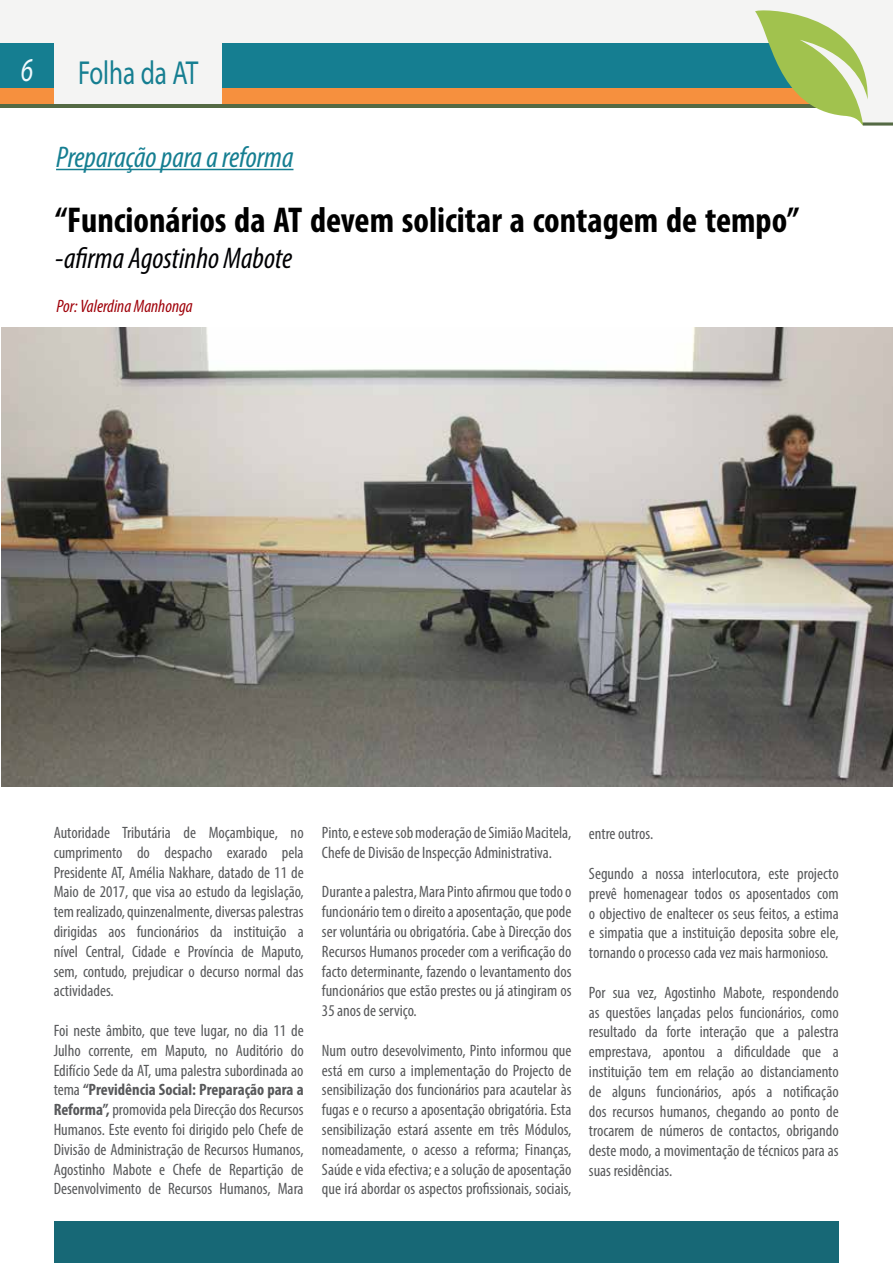
<style>
.page{position:relative;width:893px;height:1263px;background:#fff}
.page>*{position:absolute;margin:0;border:0;box-sizing:border-box;transform-origin:0 0}
.t1{font:700 condensed 36px "Myriad Pro";color:#000}
.t2{font:33.3px "Myriad Pro";color:#157e91;scale:.75 1}
.t3{font:italic 33.3px "Myriad Pro";color:#f0f9fd;scale:.75 1}
.t4{font:italic condensed 30px "Myriad Pro";color:#000003}
.t5{font:italic condensed 30px "Myriad Pro";color:#157e91}
.t6{font:italic condensed 18px "Myriad Pro";color:#9f0009}
.t7{font:condensed 16.5px/19.8px "Myriad Pro";color:#58595b;text-align:justify}
.s1{font-weight:700}
</style>
<div class="page">
<div style="left:0;top:0;width:755px;height:108px;background:#f4f4f3"></div>
<div style="left:54px;top:1221px;width:785px;height:42px;background:#176876"></div>
<div style="left:222px;top:44px;width:572px;height:44px;background:#157e91"></div>
<div style="left:0;top:44px;width:54px;height:44px;background:#157e91"></div>
<div style="left:222px;top:88px;width:594px;height:16px;background:#f6903e"></div>
<div style="left:0;top:88px;width:54px;height:16px;background:#f6903e"></div>
<hr style="left:0;top:104px;width:826px;height:3px;background:#546a44">
<svg style="left:755px;top:0;width:138px;height:126px"></svg>
<hr style="left:56px;top:169px;width:237px;height:1px;background:#157e91">
<img style="left:2px;top:328px;width:891px;height:459px">
<h2 class="t3" style="left:21px;top:49px;width:18px">6</h2>
<h2 class="t2" style="left:78px;top:53px;width:162px">Folha da AT</h2>
<h3 class="t5" style="left:56px;top:138px;width:239px">Preparação para a reforma</h3>
<h1 class="t1" style="left:55px;top:197px;width:745px">“Funcionários da AT devem solicitar a contagem de tempo”</h1>
<h3 class="t4" style="left:55px;top:239px;width:239px">-afirma Agostinho Mabote</h3>
<p class="t6" style="left:56px;top:296px;width:138px">Por: Valerdina Manhonga</p>
<p class="t7" style="left:54px;top:822px;width:251px">Autoridade Tributária de Moçambique, no cumprimento do despacho exarado pela Presidente AT, Amélia Nakhare, datado de 11 de Maio de 2017, que visa ao estudo da legislação, tem realizado, quinzenalmente, diversas palestras dirigidas aos funcionários da instituição a nível Central, Cidade e Província de Maputo, sem, contudo, prejudicar o decurso normal das actividades.</p>
<p class="t7" style="left:54px;top:1020px;width:252px">Foi neste âmbito, que teve lugar, no dia 11 de Julho corrente, em Maputo, no Auditório do Edifício Sede da AT, uma palestra subordinada ao tema <span class="s1">“Previdência Social: Preparação para a Reforma”,</span> promovida pela Direcção dos Recursos Humanos. Este evento foi dirigido pelo Chefe de Divisão de Administração de Recursos Humanos, Agostinho Mabote e Chefe de Repartição de Desenvolvimento de Recursos Humanos, Mara</p>
<p class="t7" style="left:322px;top:822px;width:251px">Pinto, e esteve sob moderação de Simião Macitela,<br>Chefe de Divisão de Inspecção Administrativa.</p>
<p class="t7" style="left:322px;top:882px;width:251px">Durante a palestra, Mara Pinto afirmou que todo o funcionário tem o direito a aposentação, que pode ser voluntária ou obrigatória. Cabe à Direcção dos Recursos Humanos proceder com a verificação do facto determinante, fazendo o levantamento dos funcionários que estão prestes ou já atingiram os 35 anos de serviço.</p>
<p class="t7" style="left:322px;top:1040px;width:251px">Num outro desevolvimento, Pinto informou que está em curso a implementação do Projecto de sensibilização dos funcionários para acautelar às fugas e o recurso a aposentação obrigatória. Esta sensibilização estará assente em três Módulos, nomeadamente, o acesso a reforma; Finanças, Saúde e vida efectiva; e a solução de aposentação que irá abordar os aspectos profissionais, sociais,</p>
<p class="t7" style="left:589px;top:824px;width:66px">entre outros.</p>
<p class="t7" style="left:589px;top:863px;width:251px">Segundo a nossa interlocutora, este projecto prevê homenagear todos os aposentados com o objectivo de enaltecer os seus feitos, a estima e simpatia que a instituição deposita sobre ele, tornando o processo cada vez mais harmonioso.</p>
<p class="t7" style="left:589px;top:982px;width:251px">Por sua vez, Agostinho Mabote, respondendo as questões lançadas pelos funcionários, como resultado da forte interação que a palestra emprestava, apontou a dificuldade que a instituição tem em relação ao distanciamento de alguns funcionários, após a notificação dos recursos humanos, chegando ao ponto de trocarem de números de contactos, obrigando deste modo, a movimentação de técnicos para as suas residências.</p>
</div>
